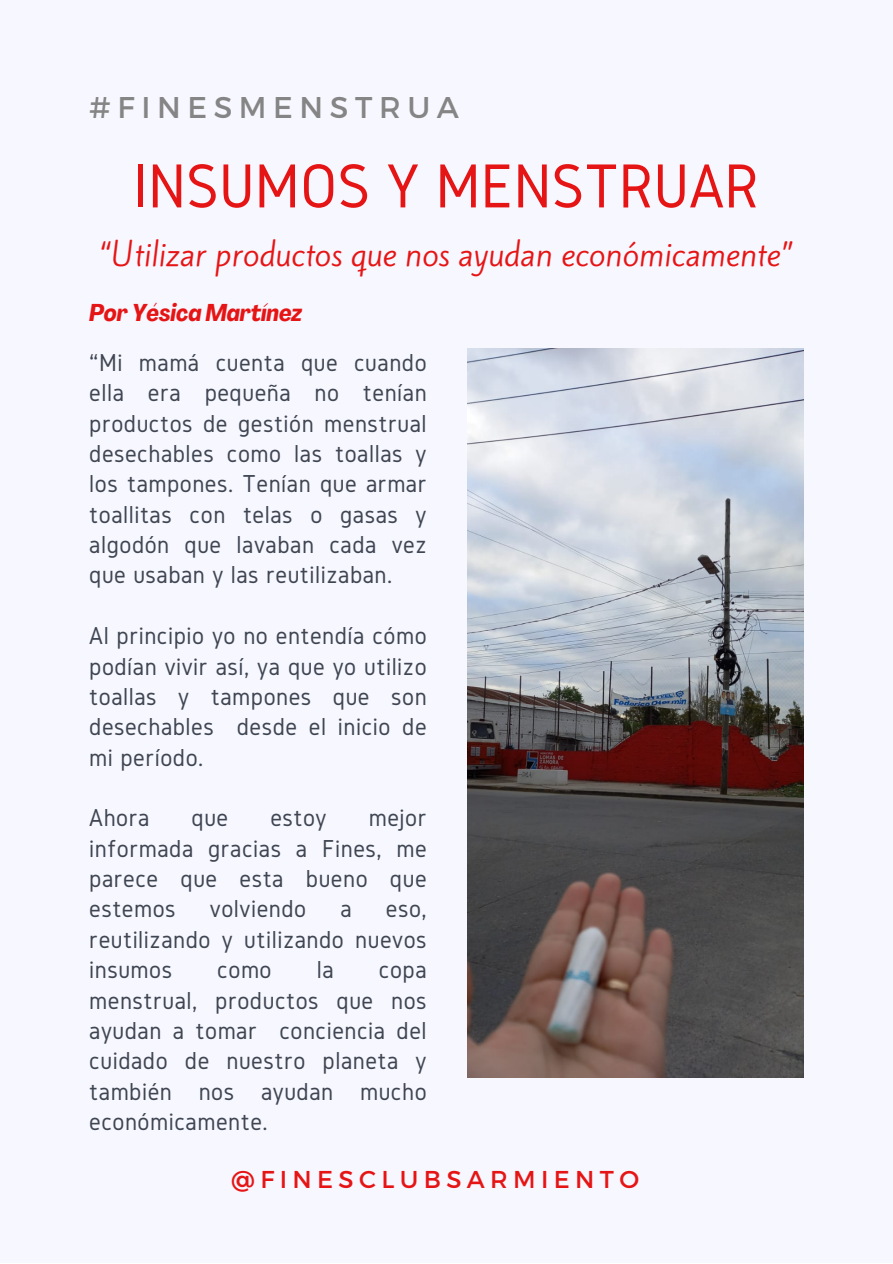
<style>
.page{position:relative;width:893px;height:1264px;background:#fff}
.page>*{position:absolute;margin:0;border:0;box-sizing:border-box;transform-origin:0 0}
.t1{font:64.5px "Gidole";color:#e61515}
.t2{font:30.15px "Kite One";color:#e61515}
.t3{font:30px "Montserrat";letter-spacing:.22em;color:#858585}
.t4{font:25.5px/30.3px "Gidole";letter-spacing:.02em;color:#3f4652;text-align:justify}
.t5{font:24.3px "Montserrat";letter-spacing:.22em;color:#e61515}
.t6{font:italic 700 condensed 24px "Agrandir";color:#e61515}
</style>
<div class="page">
<div style="left:0;top:0;width:892px;height:1262px;background:#f7f7ff"></div>
<img style="left:468px;top:348px;width:335px;height:729px">
<p class="t3" style="left:89px;top:88px;width:371px">#FINESMENSTRUA</p>
<p class="t1" style="left:134px;top:150px;width:627px">INSUMOS Y MENSTRUAR</p>
<p class="t2" style="left:100px;top:233px;width:694px">“Utilizar productos que nos ayudan económicamente”</p>
<p class="t6" style="left:89px;top:303px;width:214px">Por Yésica Martínez</p>
<p class="t4" style="left:89px;top:347px;width:339px">“Mi mamá cuenta que cuando ella era pequeña no tenían productos de gestión menstrual desechables como las toallas y los tampones. Tenían que armar toallitas con telas o gasas y algodón que lavaban cada vez que usaban y las reutilizaban.</p>
<p class="t4" style="left:89px;top:620px;width:339px">Al principio yo no entendía cómo podían vivir así, ya que yo utilizo toallas y tampones que son desechables desde el inicio de mi período.</p>
<p class="t4" style="left:89px;top:802px;width:62px">Ahora</p>
<p class="t4" style="left:191px;top:802px;width:38px">que</p>
<p class="t4" style="left:270px;top:802px;width:58px">estoy</p>
<p class="t4" style="left:89px;top:802px;width:339px;text-indent:279px">mejor informada gracias a Fines, me parece que esta bueno que estemos</p>
<p class="t4" style="left:210px;top:893px;width:98px">volviendo</p>
<p class="t4" style="left:340px;top:893px;width:13px">a</p>
<p class="t4" style="left:89px;top:893px;width:339px;text-indent:296px">eso, reutilizando y utilizando nuevos insumos</p>
<p class="t4" style="left:217px;top:954px;width:56px">como</p>
<p class="t4" style="left:317px;top:954px;width:18px">la</p>
<p class="t4" style="left:89px;top:954px;width:339px;text-indent:289px">copa menstrual, productos que nos ayudan a tomar conciencia del cuidado de nuestro planeta y también nos ayudan mucho económicamente.</p>
<p class="t5" style="left:231px;top:1163px;width:409px">@FINESCLUBSARMIENTO</p>
</div>
